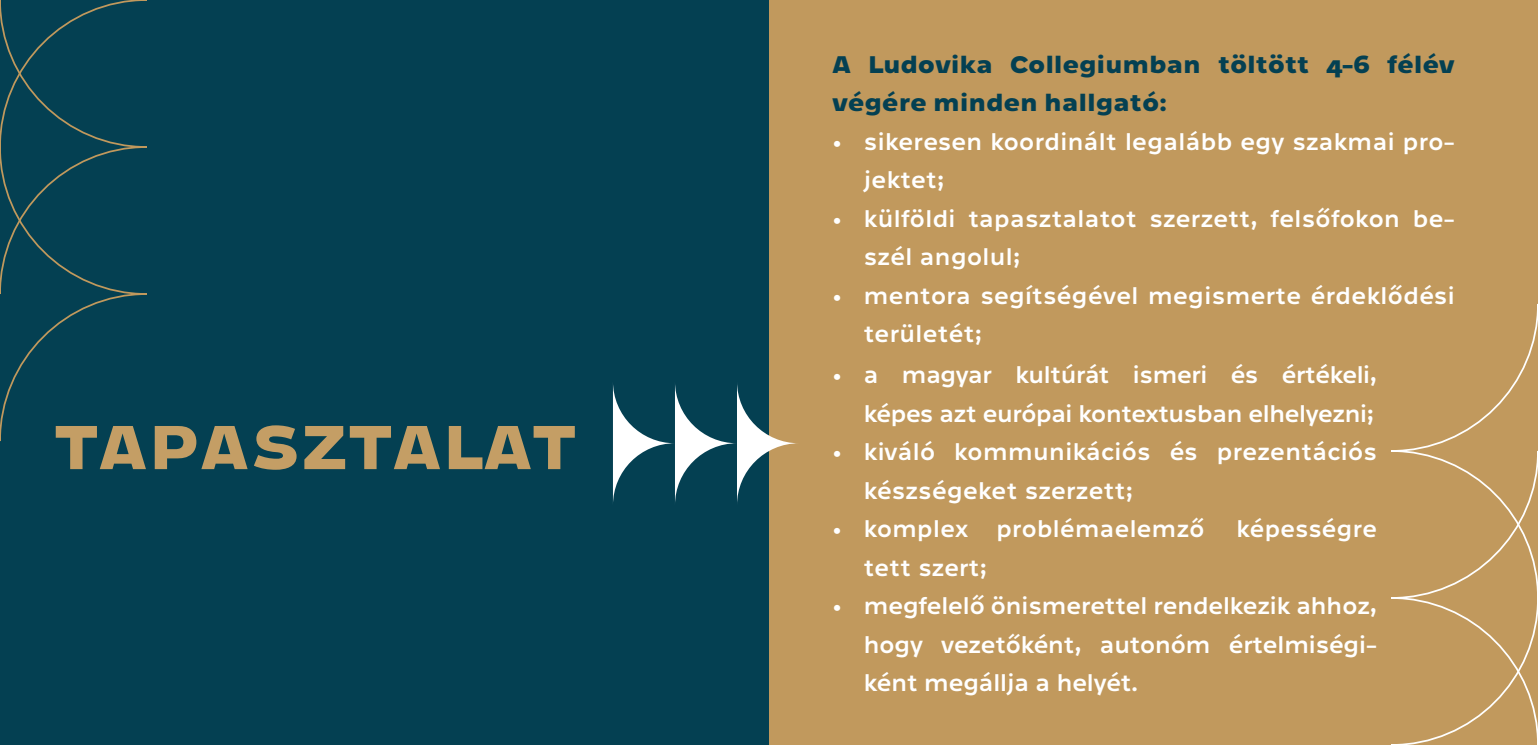
<style>
.page{position:relative;width:1538px;height:745px;background:#fff}
.page>*{position:absolute;margin:0;border:0;box-sizing:border-box;transform-origin:0 0}
.t1{font:800 63px "Westeinde Caption";letter-spacing:.02em;color:#c49e65}
.t2{font:24.5px/38.5px "Westeinde Caption";letter-spacing:-.015em;color:#fff}
.t3{font:24.5px/38.5px "Westeinde Caption";letter-spacing:-.04em;color:#fff;text-align:right}
.t4{font:800 24.5px/38.5px "Westeinde Caption";letter-spacing:-.01em;color:#044052}
</style>
<div class="page">
<div style="left:0;top:0;width:1538px;height:744px;background:#c1995d"></div>
<div style="left:0;top:0;width:769px;height:744px;background:#044052"></div>
<svg style="left:0;top:0;width:147px;height:441px"></svg>
<svg style="left:1391px;top:303px;width:147px;height:441px"></svg>
<svg style="left:613px;top:384px;width:184px;height:119px"></svg>
<div style="left:832px;top:46px;width:623px;height:303px;background:#c1995d"></div>
<h1 class="t1" style="left:55px;top:393px;width:521px">TAPASZTALAT</h1>
<p class="t4" style="left:832px;top:43px;width:625px">A Ludovika Collegiumban töltött 4-6 félév végére minden hallgató:</p>
<p class="t2" style="left:863px;top:120px;width:593px;text-indent:-32px">• sikeresen koordinált legalább egy szakmai pro&shy;jektet;</p>
<p class="t2" style="left:863px;top:197px;width:593px;text-indent:-32px">• külföldi tapasztalatot szerzett, felsőfokon be&shy;szél angolul;</p>
<p class="t2" style="left:863px;top:274px;width:593px;text-indent:-32px">• mentora segítségével megismerte érdeklődési területét;</p>
<p class="t3" style="left:832px;top:353px;width:547px">• a magyar kultúrát ismeri és értékeli, képes azt európai kontextusban elhelyezni;</p>
<p class="t2" style="left:863px;top:430px;width:515px;text-indent:-32px">• kiváló kommunikációs és prezentációs készségeket szerzett;</p>
<p class="t2" style="left:832px;top:508px;width:374px">• komplex problémaelemző</p>
<p class="t2" style="left:1236px;top:508px;width:142px">képességre</p>
<p class="t2" style="left:863px;top:546px;width:125px">tett szert;</p>
<p class="t2" style="left:863px;top:585px;width:515px;text-align:justify;text-indent:-32px">• megfelelő önismerettel rendelkezik ahhoz, hogy vezetőként, autonóm értelmiségi&shy;ként megállja a helyét.</p>
</div>
